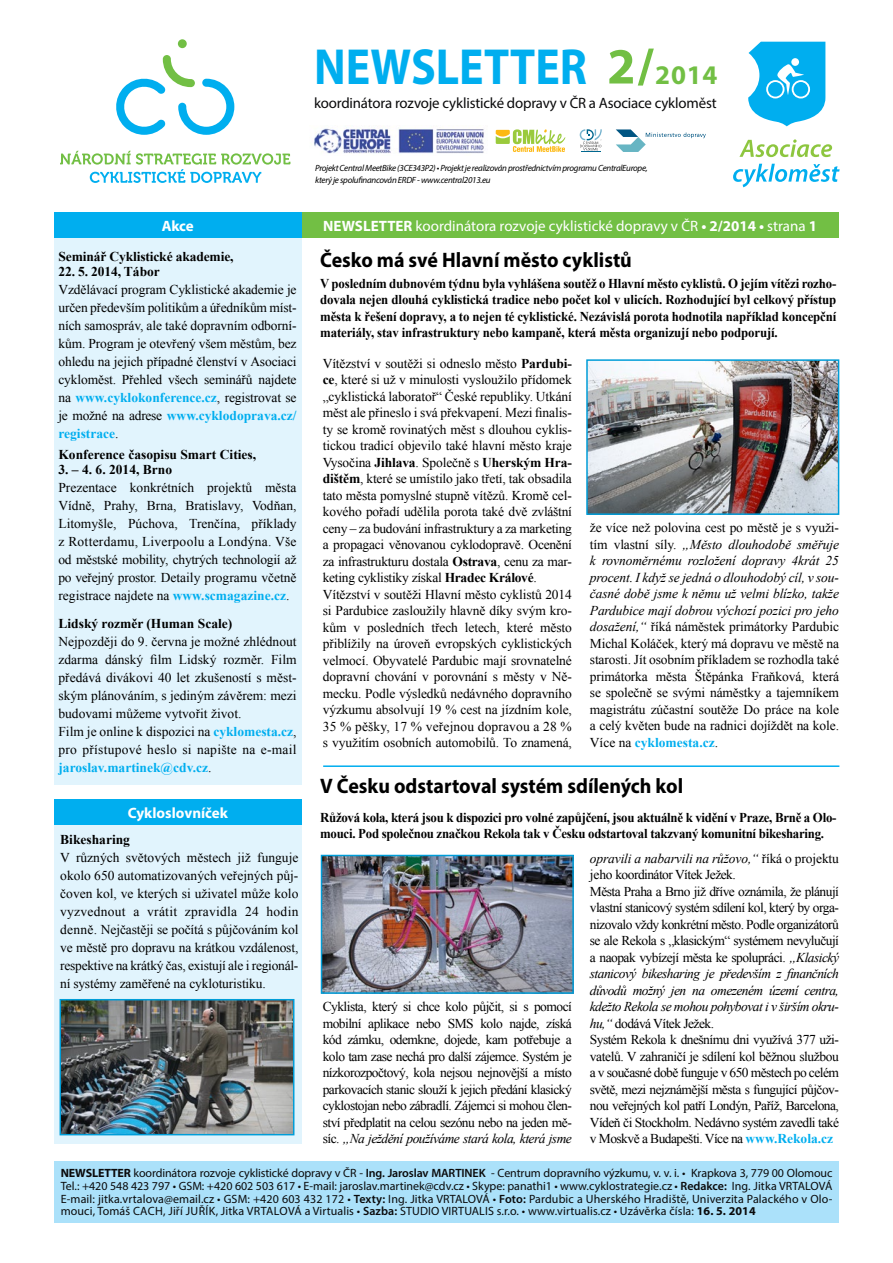
<style>
.page{position:relative;width:893px;height:1263px;background:#fff}
.page>*{position:absolute;margin:0;border:0;box-sizing:border-box;transform-origin:0 0}
.t1{font:700 51px "Myriad Pro";color:#00aeef;scale:.9 1}
.t2{font:700 27px "Myriad Pro";color:#72bf44}
.t3{font:700 21px "Myriad Pro";color:#000;scale:.95 1}
.t4{font:15px "Myriad Pro";color:#fff}
.t5{font:15px "Myriad Pro";letter-spacing:-.01em;color:#0a0a0b}
.t6{font:700 15px "Myriad Pro";color:#fff}
.t7{font:13.5px/16.5px "Times New Roman";letter-spacing:-.01em;color:#000;text-align:justify}
.t8{font:13.5px/16.5px "Times New Roman";letter-spacing:-.04em;color:#000}
.t9{font:700 13.5px/16.5px "Times New Roman";letter-spacing:-.02em;color:#000;text-align:justify;scale:.95 1}
.t10{font:700 13.5px "Times New Roman";color:#000}
.t11{font:700 13.5px "Times New Roman";letter-spacing:-.02em;color:#000}
.t12{font:12px/12.8px "Myriad Pro";letter-spacing:.01em;color:#0a0a0b;text-align:justify}
.t13{font:italic 9px/12px "Myriad Pro";letter-spacing:-.03em;color:#000}
.s1{font-size:51px}
.s2{font-weight:700}
.s3{font-weight:700;color:#00aeef}
.s4{font-style:italic}
.s5{font-weight:600}
</style>
<div class="page">
<svg style="left:60px;top:151px;width:230px;height:32px"></svg>
<svg style="left:116px;top:55px;width:118px;height:80px"></svg>
<div style="left:178px;top:39px;width:9px;height:9px;background:#72bf44;border-radius:50%"></div>
<div style="left:54px;top:1161px;width:785px;height:61px;background:#abe1fa"></div>
<div style="left:54px;top:237px;width:247px;height:547px;background:#e1f4fd"></div>
<div style="left:301px;top:213px;width:538px;height:25px;background:#72bf44"></div>
<div style="left:54px;top:213px;width:247px;height:25px;background:#00aeef"></div>
<hr style="left:323px;top:765px;width:516px;height:2px;background:#00aeef">
<div style="left:54px;top:799px;width:247px;height:345px;background:#e1f4fd"></div>
<div style="left:54px;top:799px;width:248px;height:26px;background:#00aeef"></div>
<img style="left:589px;top:362px;width:247px;height:150px">
<div style="left:586px;top:359px;width:253px;height:156px;border:2px solid #009dd8"></div>
<svg style="left:580px;top:129px;width:22px;height:23px"></svg>
<svg style="left:616px;top:129px;width:90px;height:23px"></svg>
<img style="left:314px;top:125px;width:170px;height:29px">
<svg style="left:496px;top:129px;width:70px;height:23px"></svg>
<svg style="left:748px;top:42px;width:77px;height:84px"></svg>
<svg style="left:739px;top:139px;width:93px;height:18px"></svg>
<svg style="left:733px;top:164px;width:107px;height:23px"></svg>
<img style="left:63px;top:1002px;width:228px;height:130px">
<div style="left:60px;top:999px;width:234px;height:136px;border:2px solid #009dd8"></div>
<img style="left:324px;top:858px;width:247px;height:133px">
<div style="left:321px;top:855px;width:253px;height:139px;border:2px solid #009dd8"></div>
<h2 class="t2" style="left:607px;top:57px;width:112px"><span class="s1">2/</span>2014</h2>
<h1 class="t1" style="left:314px;top:33px;width:305px">NEWSLETTER</h1>
<p class="t5" style="left:314px;top:93px;width:404px">koordinátora rozvoje cyklistické dopravy v ČR a Asociace cykloměst</p>
<p class="t13" style="left:315px;top:162px;width:334px">Projekt Central MeetBike (3CE343P2) • Projekt je realizován prostřednictvím programu CentralEurope, který je spolufinancován ERDF - www.central2013.eu</p>
<p class="t6" style="left:162px;top:216px;width:33px">Akce</p>
<p class="t4" style="left:323px;top:217px;width:495px"><span class="s2">NEWSLETTER</span> koordinátora rozvoje cyklistické dopravy v ČR <span class="s2">• 2/2014 •</span> strana <span class="s2">1</span></p>
<p class="t11" style="left:58px;top:247px;width:177px">Seminář Cyklistické akademie,</p>
<p class="t11" style="left:58px;top:262px;width:103px">22. 5. 2014, Tábor</p>
<p class="t7" style="left:58px;top:280px;width:240px;line-height:18px">Vzdělávací program Cyklistické akademie je určen především politikům a úředníkům míst&shy;ních samospráv, ale také dopravním odborní&shy;kům. Program je otevřený všem městům, bez ohledu na jejich případné členství v Asociaci cykloměst. Přehled všech seminářů najdete na <span class="s3">www.cyklokonference.cz</span>, registrovat se je možné na adrese <span class="s3">www.cyklodoprava.cz/ registrace</span>.</p>
<p class="t10" style="left:58px;top:445px;width:199px">Konference časopisu Smart Cities,</p>
<p class="t10" style="left:58px;top:460px;width:115px">3. – 4. 6. 2014, Brno</p>
<p class="t7" style="left:58px;top:478px;width:240px;line-height:18px">Prezentace konkrétních projektů města Vídně, Prahy, Brna, Bratislavy, Vodňan, Litomyšle, Púchova, Trenčína, příklady z Rotterdamu, Liverpoolu a Londýna. Vše od městské mobility, chytrých technologií až po veřejný prostor. Detaily programu včetně registrace najdete na <span class="s3">www.scmagazine.cz</span>.</p>
<p class="t10" style="left:58px;top:614px;width:175px">Lidský rozměr (Human Scale)</p>
<p class="t7" style="left:58px;top:632px;width:240px;line-height:18px;text-align:left">Nejpozději do 9. června je možné zhlédnout zdarma dánský film Lidský rozměr. Film předává divákovi 40 let zkušeností s měst&shy;ským plánováním, s jediným závěrem: mezi budovami můžeme vytvořit život.<br>Film je online k dispozici na <span class="s3">cyklomesta.cz</span>, pro přístupové heslo si napište na e-mail <span class="s3">jaroslav.martinek@cdv.cz</span>.</p>
<h3 class="t3" style="left:320px;top:246px;width:330px">Česko má své Hlavní město cyklistů</h3>
<p class="t9" style="left:320px;top:274px;width:545px">V posledním dubnovém týdnu byla vyhlášena soutěž o Hlavní město cyklistů. O jejím vítězi rozho&shy;dovala nejen dlouhá cyklistická tradice nebo počet kol v ulicích. Rozhodující byl celkový přístup města k řešení dopravy, a to nejen té cyklistické. Nezávislá porota hodnotila například koncepční materiály, stav infrastruktury nebo kampaně, která města organizují nebo podporují.</p>
<p class="t7" style="left:323px;top:354px;width:251px;text-align:left">Vítězství v soutěži si odneslo město <span class="s2">Pardubi&shy;ce</span>, které si už v minulosti vysloužilo přídomek „cyklistická laboratoř“ České republiky. Utkání měst ale přineslo i svá překvapení. Mezi finalis&shy;ty se kromě rovinatých měst s dlouhou cyklis&shy;tickou tradicí objevilo také hlavní město kraje Vysočina <span class="s2">Jihlava</span>. Společně s <span class="s2">Uherským Hra&shy;dištěm</span>, které se umístilo jako třetí, tak obsadila tato města pomyslné stupně vítězů. Kromě cel&shy;kového pořadí udělila porota také dvě zvláštní ceny – za budování infrastruktury a za marketing a propagaci věnovanou cyklodopravě. Ocenění za infrastrukturu dostala <span class="s2">Ostrava</span>, cenu za mar&shy;keting cyklistiky získal <span class="s2">Hradec Králové</span>.<br>Vítězství v soutěži Hlavní město cyklistů 2014 si Pardubice zasloužily hlavně díky svým kro&shy;kům v posledních třech letech, které město přiblížily na úroveň evropských cyklistických velmocí. Obyvatelé Pardubic mají srovnatelné dopravní chování v porovnání s městy v Ně&shy;mecku. Podle výsledků nedávného dopravního výzkumu absolvují 19 % cest na jízdním kole, 35 % pěšky, 17 % veřejnou dopravou a 28 % s využitím osobních automobilů. To znamená,</p>
<p class="t7" style="left:590px;top:519px;width:251px">že více než polovina cest po městě je s využi&shy;tím vlastní síly. <span class="s4">„Město dlouhodobě směřuje k rovnoměrnému rozložení dopravy 4krát 25 procent. I když se jedná o dlouhodobý cíl, v sou&shy;časné době jsme k němu už velmi blízko, takže Pardubice mají dobrou výchozí pozici pro jeho dosažení,“</span> říká náměstek primátorky Pardubic Michal Koláček, který má dopravu ve městě na starosti. Jít osobním příkladem se rozhodla také primátorka města Štěpánka Fraňková, která se společně se svými náměstky a tajemníkem magistrátu zúčastní soutěže Do práce na kole a celý květen bude na radnici dojíždět na kole.<br>Více na <span class="s3">cyklomesta.cz</span>.</p>
<h3 class="t3" style="left:320px;top:772px;width:384px">V Česku odstartoval systém sdílených kol</h3>
<p class="t9" style="left:320px;top:808px;width:545px">Růžová kola, která jsou k dispozici pro volné zapůjčení, jsou aktuálně k vidění v Praze, Brně a Olo&shy;mouci. Pod společnou značkou Rekola tak v Česku odstartoval takzvaný komunitní bikesharing.</p>
<p class="t6" style="left:128px;top:803px;width:102px">Cykloslovníček</p>
<p class="t10" style="left:60px;top:829px;width:71px">Bikesharing</p>
<p class="t7" style="left:60px;top:848px;width:240px;line-height:18px">V různých světových městech již funguje okolo 650 automatizovaných veřejných půj&shy;čoven kol, ve kterých si uživatel může kolo vyzvednout a vrátit zpravidla 24 hodin denně. Nejčastěji se počítá s půjčováním kol ve městě pro dopravu na krátkou vzdálenost, respektive na krátký čas, existují ale i regionál&shy;ní systémy zaměřené na cykloturistiku.</p>
<p class="t8" style="left:590px;top:849px;width:251px"><span class="s4">opravili a nabarvili na růžovo,“</span> říká o projektu jeho koordinátor Vítek Ježek.<br>Města Praha a Brno již dříve oznámila, že plánují vlastní stanicový systém sdílení kol, který by orga&shy;nizovalo vždy konkrétní město. Podle organizátorů se ale Rekola s „klasickým“ systémem nevylučují a naopak vybízejí města ke spolupráci. <span class="s4">„Klasický stanicový bikesharing je především z finančních důvodů možný jen na omezeném území centra, kdežto Rekola se mohou pohybovat i v širším okru&shy;hu,“</span> dodává Vítek Ježek.<br>Systém Rekola k dnešnímu dni využívá 377 uži&shy;vatelů. V zahraničí je sdílení kol běžnou službou a v současné době funguje v 650 městech po celém světě, mezi nejznámější města s fungující půjčov&shy;nou veřejných kol patří Londýn, Paříž, Barcelona, Vídeň či Stockholm. Nedávno systém zavedli také v Moskvě a Budapešti. Více na <span class="s3">www.Rekola.cz</span></p>
<p class="t7" style="left:323px;top:998px;width:251px">Cyklista, který si chce kolo půjčit, si s pomocí mobilní aplikace nebo SMS kolo najde, získá kód zámku, odemkne, dojede, kam potřebuje a kolo tam zase nechá pro další zájemce. Systém je nízkorozpočtový, kola nejsou nejnovější a místo parkovacích stanic slouží k jejich předání klasický cyklostojan nebo zábradlí. Zájemci si mohou člen&shy;ství předplatit na celou sezónu nebo na jeden mě&shy;síc. <span class="s4">„Na ježdění používáme stará kola, která jsme</span></p>
<p class="t12" style="left:61px;top:1166px;width:773px"><span class="s2">NEWSLETTER</span> koordinátora rozvoje cyklistické dopravy v ČR - <span class="s5">Ing. Jaroslav MARTINEK</span> - Centrum dopravního výzkumu, v. v. i. • Krapkova 3, 779 00 Olomouc Tel.: +420 548 423 797 • GSM: +420 602 503 617 • E-mail: jaroslav.martinek@cdv.cz • Skype: panathi1 • www.cyklostrategie.cz • <span class="s5">Redakce:</span> Ing. Jitka VRTALOVÁ E-mail: jitka.vrtalova@email.cz • GSM: +420 603 432 172 • <span class="s5">Texty:</span> Ing. Jitka VRTALOVÁ • <span class="s5">Foto:</span> Pardubic a Uherského Hradiště, Univerzita Palackého v Olo&shy;mouci, Tomáš Cach</p>
<p class="t12" style="left:163px;top:1205px;width:99px">, Jiří Juřík, Jitka Vrtalová</p>
<p class="t12" style="left:305px;top:1205px;width:453px">a Virtualis • <span class="s5">Sazba:</span> STUDIO VIRTUALIS s.r.o. • www.virtualis.cz • Uzávěrka čísla: <span class="s2">16. 5. 2014</span></p>
</div>
